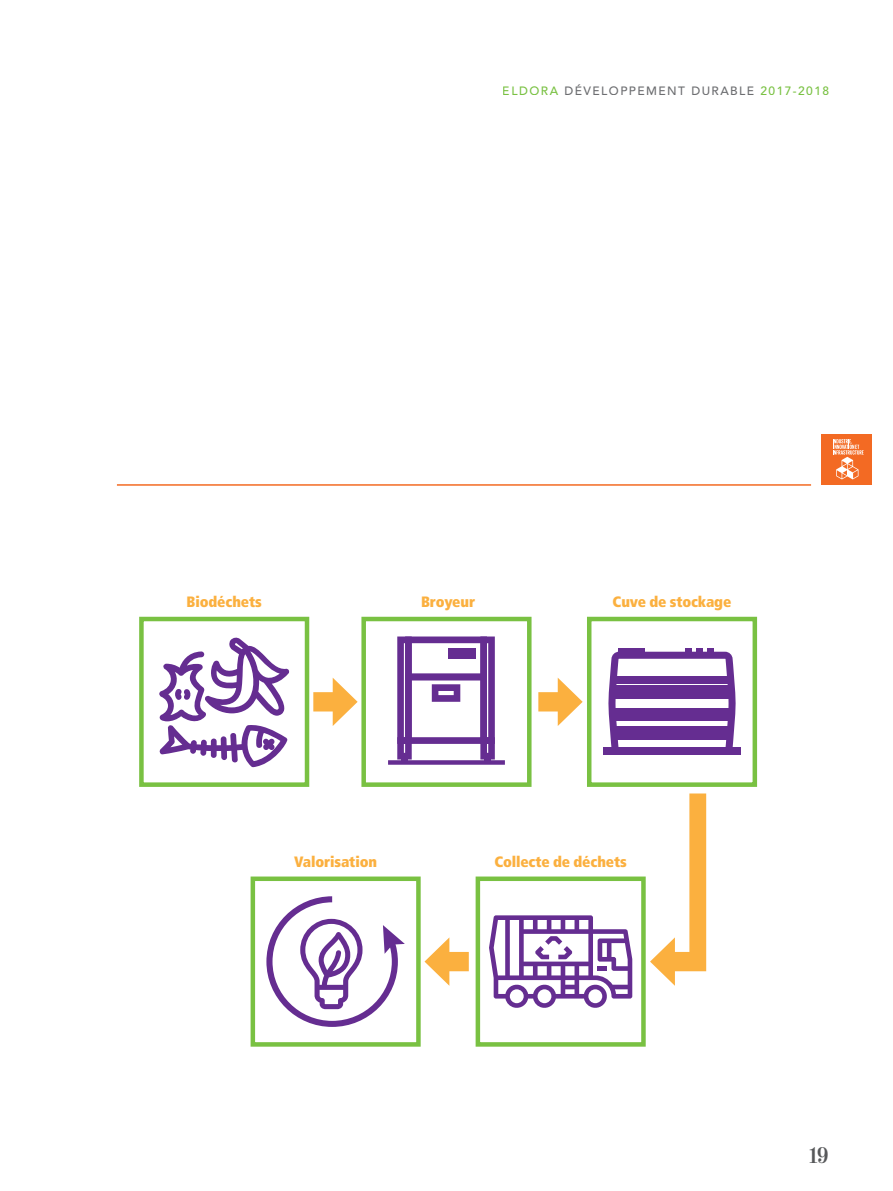
<style>
.page{position:relative;width:893px;height:1191px;background:#fff}
.page>*{position:absolute;margin:0;border:0;box-sizing:border-box;transform-origin:0 0}
.t1{font:700 21px "Santis";color:#57585a}
.t2{font:900 condensed 15px "Frutiger";letter-spacing:-.01em;color:#fbb03f}
.t3{font:500 12px "Avenir";letter-spacing:.12em;color:#6c6d70}
.s1{color:#79c142}
</style>
<div class="page">
<div style="left:822px;top:435px;width:50px;height:50px;background:#f36a23"></div>
<svg style="left:833px;top:439px;width:31px;height:40px"></svg>
<hr style="left:117px;top:484px;width:694px;height:2px;background:#f36a23">
<svg style="left:159px;top:637px;width:130px;height:130px"></svg>
<div style="left:139px;top:617px;width:170px;height:170px;border:4px solid #79c142"></div>
<svg style="left:397px;top:636px;width:98px;height:124px"></svg>
<svg style="left:388px;top:760px;width:117px;height:4px"></svg>
<div style="left:401px;top:756px;width:7px;height:8px;background:#652d91"></div>
<div style="left:484px;top:756px;width:7px;height:8px;background:#652d91"></div>
<div style="left:361px;top:617px;width:170px;height:170px;border:4px solid #79c142"></div>
<div style="left:603px;top:748px;width:138px;height:7px;background:#652d91"></div>
<svg style="left:608px;top:648px;width:128px;height:100px"></svg>
<div style="left:612px;top:708px;width:120px;height:7px;background:#652d91"></div>
<div style="left:612px;top:691px;width:120px;height:7px;background:#652d91"></div>
<div style="left:613px;top:686px;width:118px;height:7px;background:#652d91"></div>
<div style="left:587px;top:617px;width:170px;height:170px;border:4px solid #79c142"></div>
<svg style="left:489px;top:915px;width:143px;height:93px"></svg>
<div style="left:476px;top:876px;width:170px;height:170px;border:4px solid #79c142"></div>
<svg style="left:266px;top:896px;width:139px;height:131px"></svg>
<div style="left:251px;top:876px;width:170px;height:170px;border:4px solid #79c142"></div>
<svg style="left:313px;top:677px;width:45px;height:49px"></svg>
<svg style="left:538px;top:677px;width:45px;height:49px"></svg>
<svg style="left:424px;top:937px;width:45px;height:48px"></svg>
<svg style="left:650px;top:793px;width:56px;height:192px"></svg>
<p class="t3" style="left:503px;top:84px;width:328px"><span class="s1">ELDORA</span> DÉVELOPPEMENT DURABLE <span class="s1">2017-2018</span></p>
<p class="t2" style="left:187px;top:593px;width:77px">Biodéchets</p>
<p class="t2" style="left:421px;top:593px;width:56px">Broyeur</p>
<p class="t2" style="left:613px;top:593px;width:120px">Cuve de stockage</p>
<p class="t2" style="left:294px;top:852px;width:84px">Valorisation</p>
<p class="t2" style="left:494px;top:852px;width:134px">Collecte de déchets</p>
<h1 class="t1" style="left:808px;top:1143px;width:23px">19</h1>
</div>
